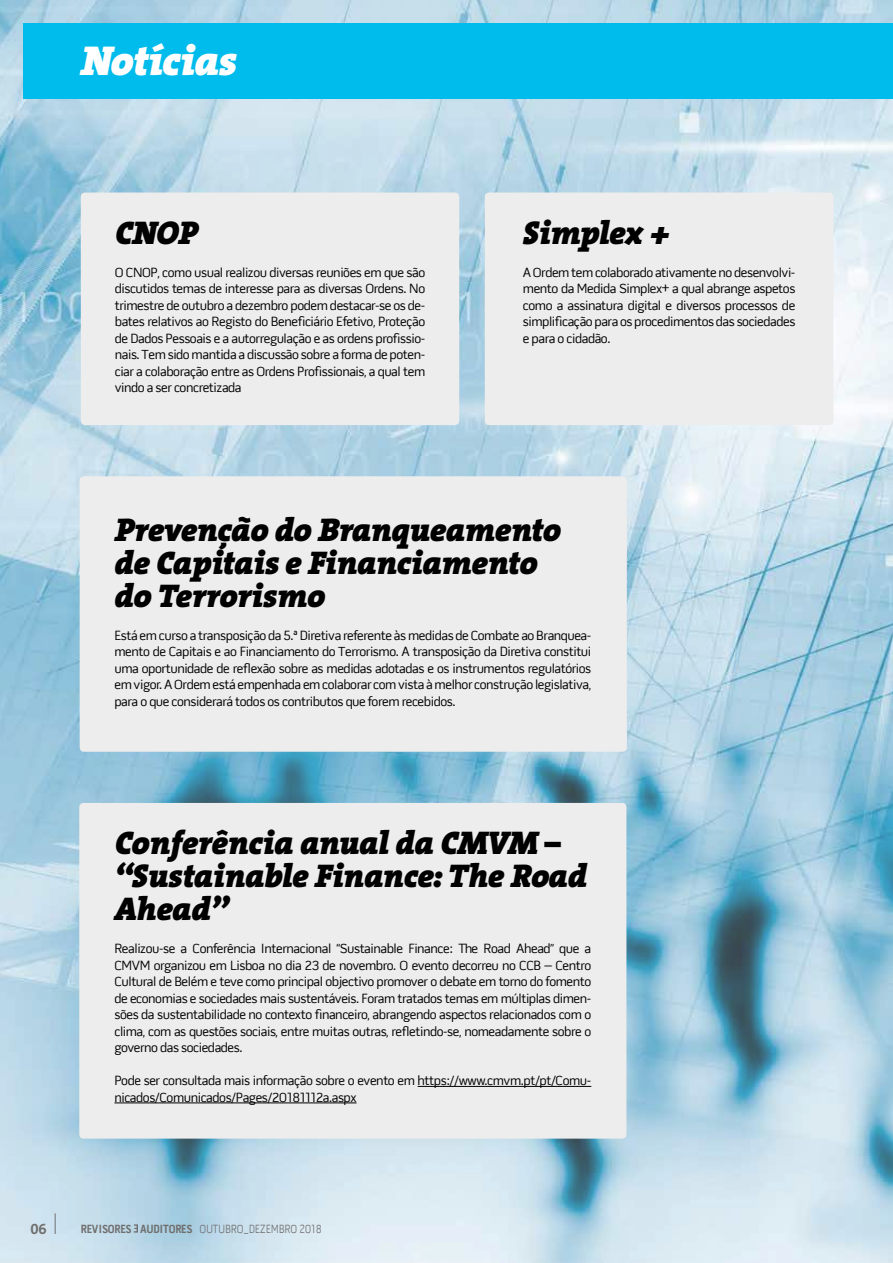
<style>
.page{position:relative;width:893px;height:1263px;background:#fff}
.page>*{position:absolute;margin:0;border:0;box-sizing:border-box;transform-origin:0 0}
.t1{font:italic 900 42px "The Serif";letter-spacing:-.03em;color:#fff}
.t2{font:italic 900 33px/33px "The Serif";letter-spacing:-.02em;color:#000}
.t3{font:15px "The Serif Bold Expert";color:#706f6f}
.t4{font:13.5px/16.5px "Pill Gothic 600 mg";letter-spacing:-.03em;color:#000;text-align:justify}
.t5{font:300 12px "Pill Gothic 300 mg";letter-spacing:-.02em;color:#706f6f}
.s1{font-weight:700}
</style>
<div class="page">
<img style="left:0;top:0;width:893px;height:1263px">
<svg style="left:55px;top:1213px;width:1px;height:21px"></svg>
<svg style="left:134px;top:1224px;width:4px;height:8px"></svg>
<div style="left:23px;top:23px;width:870px;height:75px;background:#00bcec"></div>
<div style="left:81px;top:192px;width:378px;height:233px;background:#ededed;border-radius:4px"></div>
<div style="left:485px;top:192px;width:348px;height:233px;background:#ededed;border-radius:4px"></div>
<div style="left:80px;top:476px;width:547px;height:276px;background:#ededed;border-radius:4px"></div>
<div style="left:79px;top:803px;width:547px;height:335px;background:#ededed;border-radius:4px"></div>
<hr style="left:418px;top:1086px;width:173px;height:1px;background:#000">
<hr style="left:114px;top:1102px;width:243px;height:1px;background:#000">
<h1 class="t1" style="left:80px;top:25px;width:158px">Notícias</h1>
<h2 class="t2" style="left:115px;top:215px;width:85px">CNOP</h2>
<p class="t4" style="left:115px;top:264px;width:312px">O CNOP, como usual realizou diversas reuniões em que são discutidos temas de interesse para as diversas Ordens. No trimestre de outubro a dezembro podem destacar-se os de&shy;bates relativos ao Registo do Beneficiário Efetivo, Proteção de Dados Pessoais e a autorregulação e as ordens profissio&shy;nais. Tem sido mantida a discussão sobre a forma de poten&shy;ciar a colaboração entre as Ordens Profissionais, a qual tem vindo a ser concretizada</p>
<h2 class="t2" style="left:523px;top:215px;width:150px">Simplex +</h2>
<p class="t4" style="left:523px;top:264px;width:274px">A Ordem tem colaborado ativamente no desenvolvi&shy;mento da Medida Simplex+ a qual abrange aspetos como a assinatura digital e diversos processos de simplificação para os procedimentos das sociedades e para o cidadão.</p>
<h2 class="t2" style="left:114px;top:512px;width:448px">Prevenção do Branqueamento de Capitais e Financiamento do Terrorismo</h2>
<p class="t4" style="left:114px;top:627px;width:478px">Está em curso a transposição da 5.ª Diretiva referente às medidas de Combate ao Branquea&shy;mento de Capitais e ao Financiamento do Terrorismo. A transposição da Diretiva constitui uma oportunidade de reflexão sobre as medidas adotadas e os instrumentos regulatórios em vigor. A Ordem está empenhada em colaborar com vista à melhor construção legislativa, para o que considerará todos os contributos que forem recebidos.</p>
<h2 class="t2" style="left:114px;top:826px;width:474px">Conferência anual da CMVM – “Sustainable Finance: The Road<br>Ahead”</h2>
<p class="t4" style="left:114px;top:940px;width:478px">Realizou-se a Conferência Internacional “Sustainable Finance: The Road Ahead” que a CMVM organizou em Lisboa no dia 23 de novembro. O evento decorreu no CCB – Centro Cultural de Belém e teve como principal objectivo promover o debate em torno do fomento de economias e sociedades mais sustentáveis. Foram tratados temas em múltiplas dimen&shy;sões da sustentabilidade no contexto financeiro, abrangendo aspectos relacionados com o clima, com as questões sociais, entre muitas outras, refletindo-se, nomeadamente sobre o governo das sociedades.</p>
<p class="t4" style="left:114px;top:1072px;width:478px">Pode ser consultada mais informação sobre o evento em https://www.cmvm.pt/pt/Comu&shy;nicados/Comunicados/Pages/20181112a.aspx</p>
<p class="t3" style="left:31px;top:1216px;width:18px">06</p>
<p class="t5" style="left:81px;top:1221px;width:243px"><span class="s1">REVISORES AUDITORES</span> OUTUBRO_DEZEMBRO 2018</p>
</div>
